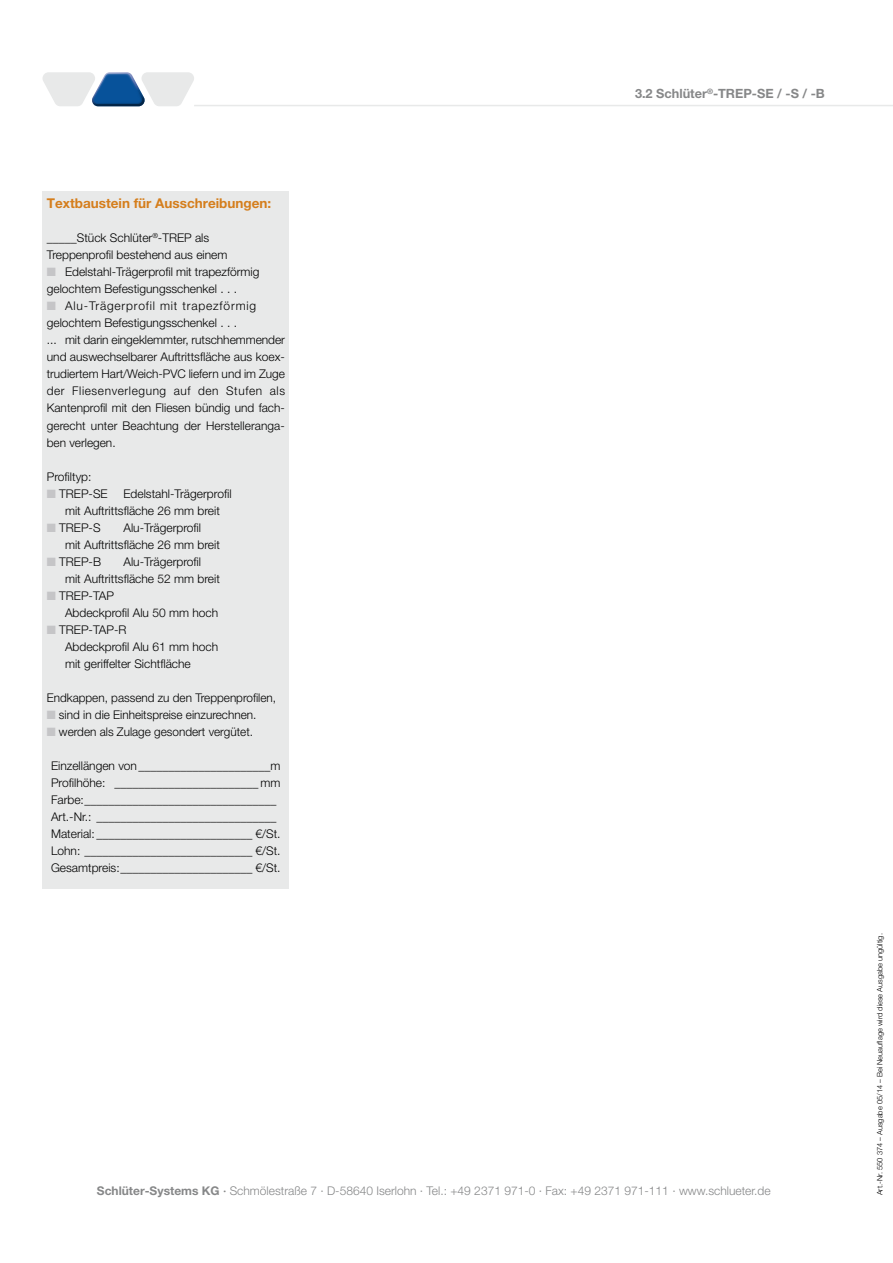
<style>
.page{position:relative;width:893px;height:1263px;background:#fff}
.page>*{position:absolute;margin:0;border:0;box-sizing:border-box;transform-origin:0 0}
.t1{font:700 13.5px "Helvetica Neue LT Pro";color:#d57e1c}
.t2{font:700 12.75px "Helvetica Neue LT Pro";color:#868788}
.t3{font:300 12px/17px "Helvetica Neue LT Pro";color:#000}
.t4{font:300 12px "Helvetica Neue LT Pro";color:#868788}
.t5{font:300 7.5px "Helvetica Neue LT Pro";color:#000}
.s1{color:#c5c5c7}
.s2{font-weight:700}
.s3{font-weight:500}
</style>
<div class="page">
<hr style="left:194px;top:105px;width:699px;height:1px;background:#e8e9e9">
<svg style="left:43px;top:72px;width:151px;height:34px"></svg>
<div style="left:43px;top:191px;width:246px;height:698px;background:#e8e9e9"></div>
<p class="t1" style="left:47px;top:195px;width:226px">Textbaustein für Ausschreibungen:</p>
<p class="t3" style="left:47px;top:229px;width:182px">_____Stück Schlüter<sup>®</sup>-TREP als<br>Treppenprofil bestehend aus einem</p>
<p class="t3" style="left:47px;top:263px;width:214px"><span class="s1">■</span> Edelstahl-Trägerprofil mit trapezförmig gelochtem Befestigungsschenkel . . .</p>
<p class="t3" style="left:47px;top:297px;width:240px"><span class="s1">■</span> Alu-Trägerprofil mit trapezförmig gelochtem Befestigungsschenkel . . .<br>... mit darin eingeklemmter, rutschhemmender und auswechselbarer Auftrittsfläche aus koex&shy;trudiertem Hart/Weich-PVC liefern und im Zuge der Fliesenverlegung auf den Stufen als Kantenprofil mit den Fliesen bündig und fach&shy;gerecht unter Beachtung der Herstelleranga&shy;ben verlegen.</p>
<p class="t3" style="left:47px;top:467px;width:46px">Profiltyp:</p>
<p class="t3" style="left:47px;top:484px;width:62px"><span class="s1">■</span> TREP-SE</p>
<p class="t3" style="left:65px;top:484px;width:168px;text-indent:58px">Edelstahl-Trägerprofil mit Auftrittsfläche 26 mm breit</p>
<p class="t3" style="left:47px;top:518px;width:55px"><span class="s1">■</span> TREP-S</p>
<p class="t3" style="left:65px;top:518px;width:156px;text-indent:58px">Alu-Trägerprofil<br>mit Auftrittsfläche 26 mm breit</p>
<p class="t3" style="left:47px;top:552px;width:56px"><span class="s1">■</span> TREP-B</p>
<p class="t3" style="left:65px;top:552px;width:156px;text-indent:58px">Alu-Trägerprofil<br>mit Auftrittsfläche 52 mm breit</p>
<p class="t3" style="left:65px;top:587px;width:155px;text-indent:-18px"><span class="s1">■</span> TREP-TAP<br>Abdeckprofil Alu 50 mm hoch</p>
<p class="t3" style="left:65px;top:621px;width:155px;text-indent:-18px"><span class="s1">■</span> TREP-TAP-R<br>Abdeckprofil Alu 61 mm hoch mit geriffelter Sichtfläche</p>
<p class="t3" style="left:47px;top:689px;width:231px">Endkappen, passend zu den Treppenprofilen,</p>
<p class="t3" style="left:47px;top:706px;width:211px"><span class="s1">■</span> sind in die Einheitspreise einzurechnen.</p>
<p class="t3" style="left:47px;top:723px;width:208px"><span class="s1">■</span> werden als Zulage gesondert vergütet.</p>
<p class="t3" style="left:51px;top:757px;width:231px">Einzellängen von______________________m Profilhöhe: ________________________ mm Farbe:________________________________ Art.-Nr.: ______________________________ Material: __________________________ €/St.<br>Lohn: ____________________________ €/St.<br>Gesamtpreis:______________________ €/St.</p>
<p class="t2" style="left:635px;top:86px;width:191px">3.2 Schlüter<sup>®</sup>-TREP-SE / -S / -B</p>
<p class="t4" style="left:97px;top:1183px;width:675px"><span class="s2">Schlüter-Systems KG</span> <span class="s3">·</span> Schmölestraße 7 · D-58640 Iserlohn · Tel.: +49 2371 971-0 · Fax: +49 2371 971-111 · www.schlueter.de</p>
<p class="t5" style="left:875px;top:1195px;width:263px;rotate:-90deg">Art.-Nr. 550 374 – Ausgabe 05/14 – Bei Neuauflage wird diese Ausgabe ungültig.</p>
</div>
